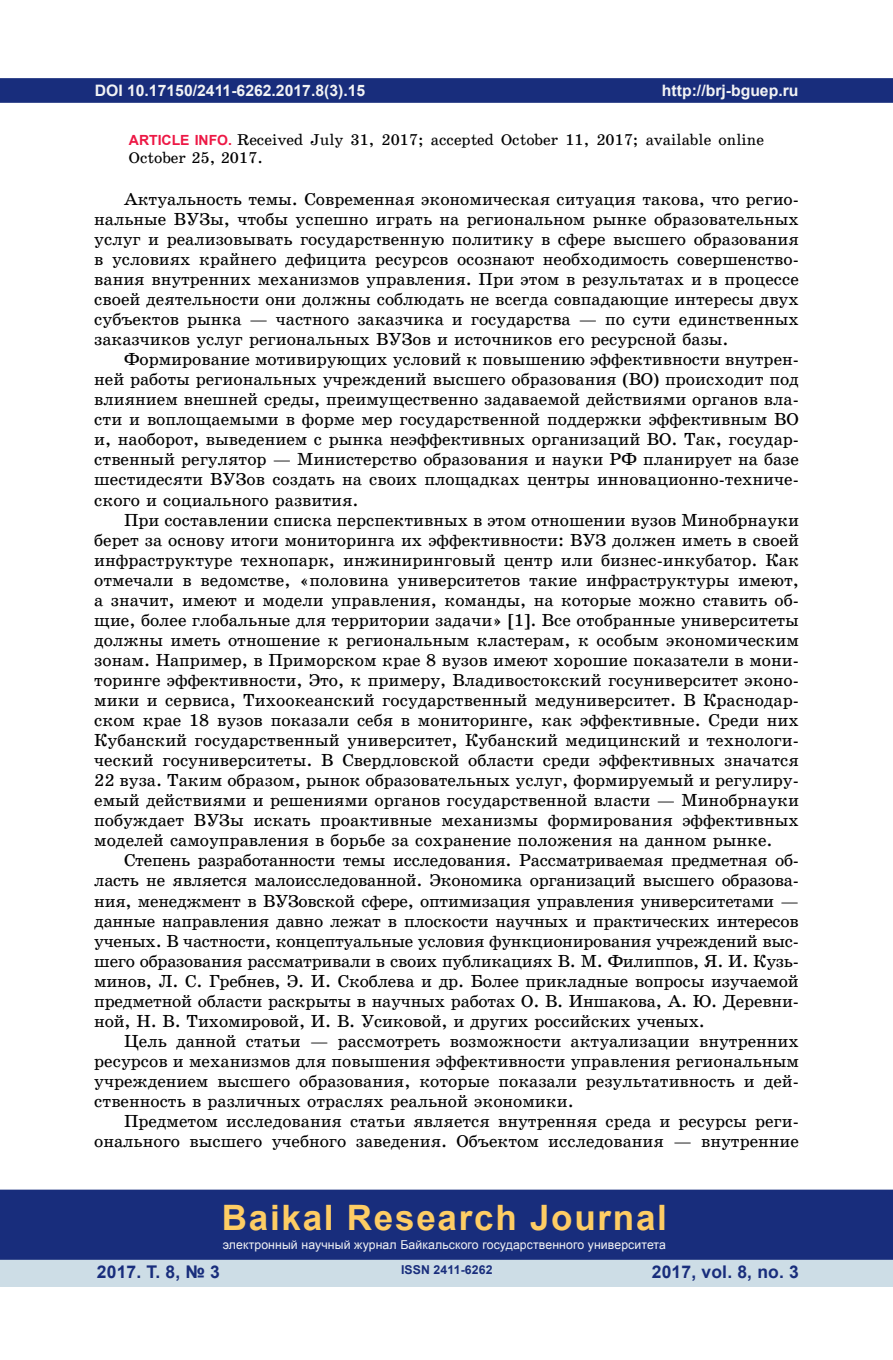
<style>
.page{position:relative;width:893px;height:1360px;background:#fff}
.page>*{position:absolute;margin:0;border:0;box-sizing:border-box;transform-origin:0 0}
.t1{font:700 35px "Arial";letter-spacing:.05em;color:#fecd64}
.Текст{font:17.5px/20.1px "School Book C";color:#000;text-align:justify}
.t2{font:700 17.5px "Arial";letter-spacing:.01em;color:#182d7c}
.КС{font:15.75px/17.3px "School Book C";color:#000}
.Текст-2{font:700 15.75px "Arial";color:#f2f3f4}
.t3{font:12.25px "Arial";letter-spacing:.01em;color:#f2f3f4}
.t4{font:700 12.25px "Arial";letter-spacing:.01em;color:#182d7c}
.s1{font-family:"Arial";font-weight:700;font-size:14px;color:#ed1845}
</style>
<div class="page">
<div style="left:0;top:78px;width:893px;height:25px;background:#182d7c;border:2px solid #182d7c"></div>
<div style="left:0;top:1258px;width:893px;height:28px;background:#cddde6"></div>
<div style="left:0;top:1189px;width:893px;height:70px;background:#182d7c;border:2px solid #182d7c"></div>
<p class="Текст-2" style="left:95px;top:79px;width:272px">DOI 10.17150/2411-6262.2017.8(3).15</p>
<p class="КС" style="left:129px;top:131px;width:636px"><span class="s1">ARTICLE INFO.</span> Received July 31, 2017; accepted October 11, 2017; available online<br>October 25, 2017.</p>
<p class="Текст" style="left:94px;top:189px;width:706px;text-indent:30px">Актуальность темы. Современная экономическая ситуация такова, что регио&shy;нальные ВУЗы, чтобы успешно играть на региональном рынке образовательных услуг и реализовывать государственную политику в сфере высшего образования в условиях крайнего дефицита ресурсов осознают необходимость совершенство&shy;вания внутренних механизмов управления. При этом в результатах и в процессе своей деятельности они должны соблюдать не всегда совпадающие интересы двух субъектов рынка — частного заказчика и государства — по сути единственных заказчиков услуг региональных ВУЗов и источников его ресурсной базы.</p>
<p class="Текст" style="left:94px;top:349px;width:706px;text-indent:30px">Формирование мотивирующих условий к повышению эффективности внутрен&shy;ней работы региональных учреждений высшего образования (ВО) происходит под влиянием внешней среды, преимущественно задаваемой действиями органов вла&shy;сти и воплощаемыми в форме мер государственной поддержки эффективным ВО и, наоборот, выведением с рынка неэффективных организаций ВО. Так, государ&shy;ственный регулятор — Министерство образования и науки РФ планирует на базе шестидесяти ВУЗов создать на своих площадках центры инновационно-техниче&shy;ского и социального развития.</p>
<p class="Текст" style="left:94px;top:510px;width:706px;text-indent:30px">При составлении списка перспективных в этом отношении вузов Минобрнауки берет за основу итоги мониторинга их эффективности: ВУЗ должен иметь в своей инфраструктуре технопарк, инжиниринговый центр или бизнес-инкубатор. Как отмечали в ведомстве, «половина университетов такие инфраструктуры имеют, а значит, имеют и модели управления, команды, на которые можно ставить об&shy;щие, более глобальные для территории задачи» [1]. Все отобранные университеты должны иметь отношение к региональным кластерам, к особым экономическим зонам. Например, в Приморском крае 8 вузов имеют хорошие показатели в мони&shy;торинге эффективности, Это, к примеру, Владивостокский госуниверситет эконо&shy;мики и сервиса, Тихоокеанский государственный медуниверситет. В Краснодар&shy;ском крае 18 вузов показали себя в мониторинге, как эффективные. Среди них Кубанский государственный университет, Кубанский медицинский и технологи&shy;ческий госуниверситеты. В Свердловской области среди эффективных значатся 22 вуза. Таким образом, рынок образовательных услуг, формируемый и регулиру&shy;емый действиями и решениями органов государственной власти — Минобрнауки побуждает ВУЗы искать проактивные механизмы формирования эффективных моделей самоуправления в борьбе за сохранение положения на данном рынке.</p>
<p class="Текст" style="left:94px;top:850px;width:706px;text-indent:30px">Степень разработанности темы исследования. Рассматриваемая предметная об&shy;ласть не является малоисследованной. Экономика организаций высшего образова&shy;ния, менеджмент в ВУЗовской сфере, оптимизация управления университетами — данные направления давно лежат в плоскости научных и практических интересов ученых. В частности, концептуальные условия функционирования учреждений выс&shy;шего образования рассматривали в своих публикациях В. М. Филиппов, Я. И. Кузь&shy;минов, Л. С. Гребнев, Э. И. Скоблева и др. Более прикладные вопросы изучаемой предметной области раскрыты в научных работах О. В. Иншакова, А. Ю. Деревни&shy;ной, Н. В. Тихомировой, И. В. Усиковой, и других российских ученых.</p>
<p class="Текст" style="left:94px;top:1031px;width:706px;text-indent:30px">Цель данной статьи — рассмотреть возможности актуализации внутренних ресурсов и механизмов для повышения эффективности управления региональным учреждением высшего образования, которые показали результативность и дей&shy;ственность в различных отраслях реальной экономики.</p>
<p class="Текст" style="left:94px;top:1111px;width:706px;text-align:right">Предметом исследования статьи является внутренняя среда и ресурсы реги&shy;онального высшего учебного заведения. Объектом исследования — внутренние</p>
<p class="Текст-2" style="left:662px;top:79px;width:138px">http://brj-bguep.ru</p>
<h1 class="t1" style="left:222px;top:1193px;width:447px">Baikal Research Journal</h1>
<p class="t3" style="left:223px;top:1236px;width:445px">электронный научный журнал Байкальского государственного университета</p>
<p class="t2" style="left:97px;top:1259px;width:125px">2017. Т. 8, № 3</p>
<p class="t2" style="left:652px;top:1259px;width:149px">2017, vol. 8, no. 3</p>
<p class="t4" style="left:401px;top:1261px;width:93px">ISSN 2411-6262</p>
</div>
